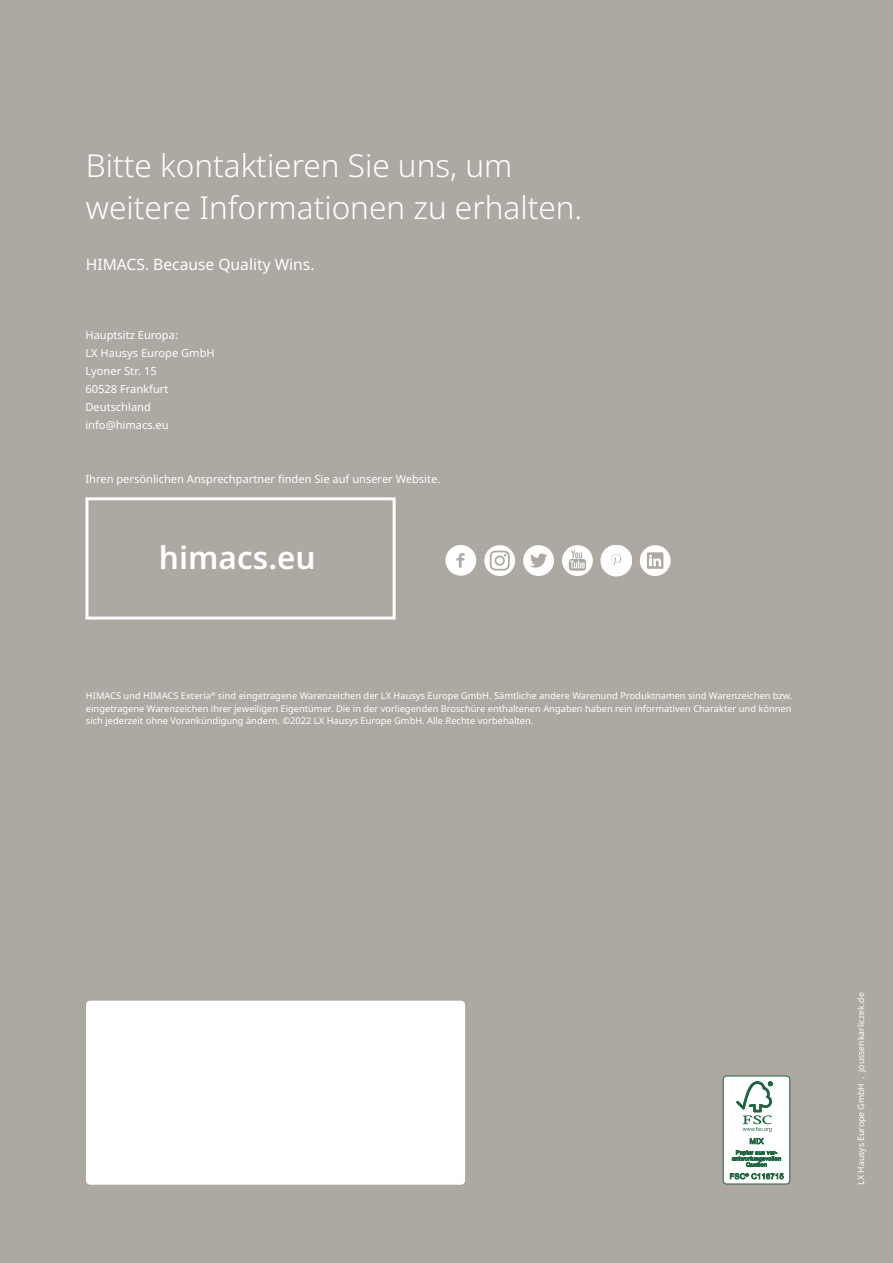
<style>
.page{position:relative;width:893px;height:1263px;background:#ada8a2}
.page>*{position:absolute;margin:0;border:0;box-sizing:border-box;transform-origin:0 0}
.t1{font:300 31.5px/42px "Noto Sans";color:#fff}
.t2{font:600 31.5px "Noto Sans";color:#fff}
.t3{font:15.6px "Noto Sans";color:#fff}
.t4{font:11.1px/18px "Noto Sans";color:#fff}
.t5{font:9.3px/12.6px "Noto Sans";color:#fff;text-align:justify}
.t6{font:8.7px "Noto Sans";color:#fff}
</style>
<div class="page">
<div style="left:86px;top:1001px;width:379px;height:184px;background:#fff;border-radius:4px"></div>
<div style="left:85px;top:497px;width:311px;height:122px;border:3px solid #fff"></div>
<div style="left:723px;top:1076px;width:67px;height:108px;background:#fff;border-radius:3px"></div>
<div style="left:723px;top:1076px;width:67px;height:108px;border:1px solid #1e6640;border-radius:3px"></div>
<svg style="left:732px;top:1081px;width:49px;height:86px"></svg>
<svg style="left:730px;top:1173px;width:54px;height:6px"></svg>
<svg style="left:484px;top:545px;width:31px;height:31px"></svg>
<svg style="left:562px;top:545px;width:31px;height:31px"></svg>
<svg style="left:601px;top:545px;width:31px;height:31px"></svg>
<svg style="left:523px;top:545px;width:31px;height:31px"></svg>
<svg style="left:445px;top:545px;width:31px;height:31px"></svg>
<svg style="left:640px;top:545px;width:31px;height:31px"></svg>
<h1 class="t1" style="left:86px;top:146px;width:498px">Bitte kontaktieren Sie uns, um weitere Informationen zu erhalten.</h1>
<h2 class="t3" style="left:86px;top:254px;width:230px">HIMACS. Because Quality Wins.</h2>
<p class="t4" style="left:85px;top:326px;width:131px">Hauptsitz Europa:<br>LX Hausys Europe GmbH<br>Lyoner Str. 15<br>60528 Frankfurt<br>Deutschland info@himacs.eu</p>
<p class="t4" style="left:85px;top:470px;width:356px">Ihren persönlichen Ansprechpartner finden Sie auf unserer Website.</p>
<h1 class="t2" style="left:159px;top:535px;width:158px">himacs.eu</h1>
<p class="t5" style="left:86px;top:690px;width:708px">HIMACS und HIMACS Exteria<sup>®</sup> sind eingetragene Warenzeichen der LX Hausys Europe GmbH. Sämtliche andere Warenund Produktnamen sind Warenzeichen bzw. eingetragene Warenzeichen ihrer jeweiligen Eigentümer. Die in der vorliegenden Broschüre enthaltenen Angaben haben rein informativen Charakter und können sich jederzeit ohne Vorankündigung ändern. ©2022 LX Hausys Europe GmbH. Alle Rechte vorbehalten.</p>
<p class="t6" style="left:855px;top:1185px;width:194px;rotate:-90deg">LX Hausys Europe GmbH . joussenkarliczek.de</p>
</div>
